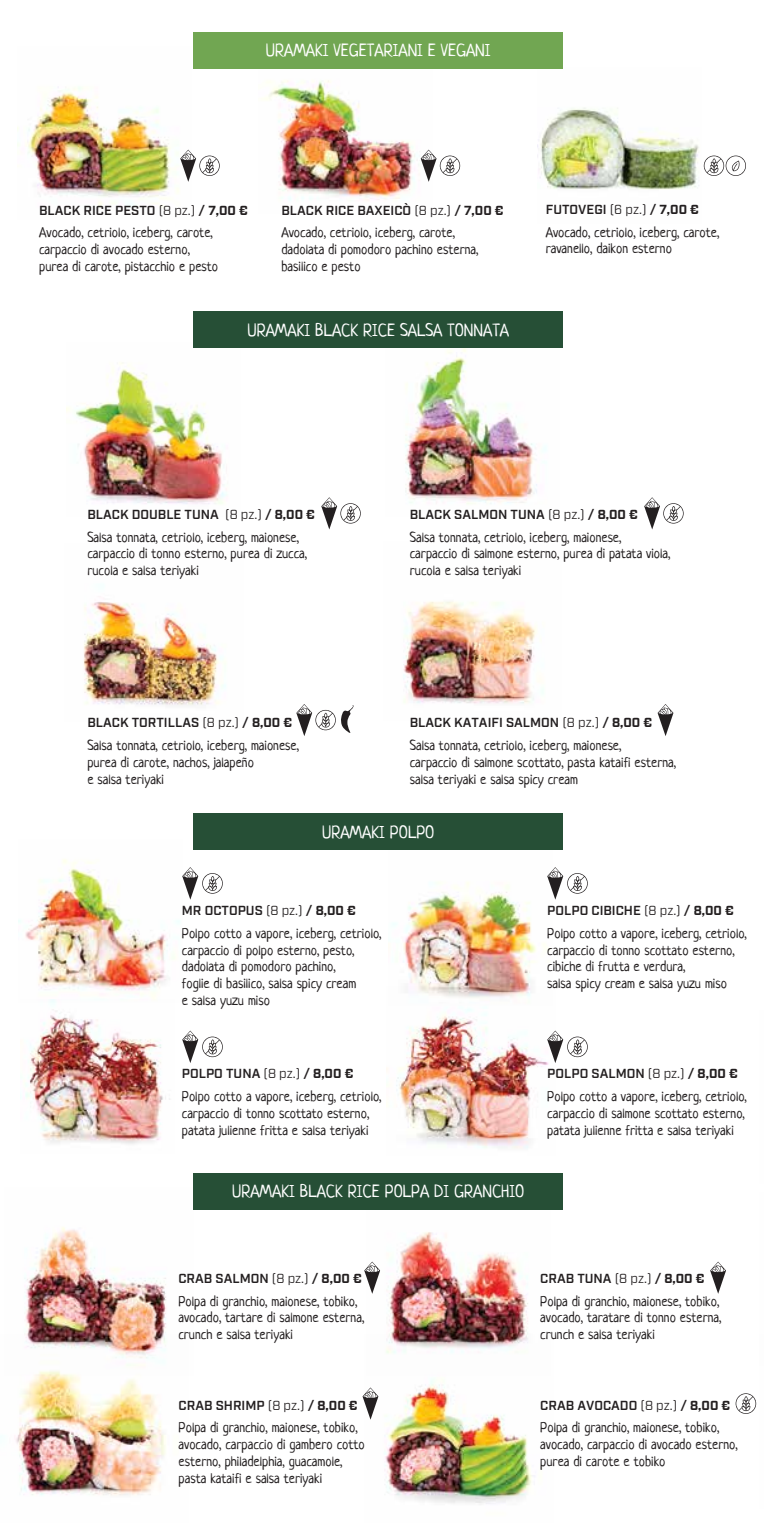
<style>
.page{position:relative;width:764px;height:1538px;background:#fff}
.page>*{position:absolute;margin:0;border:0;box-sizing:border-box;transform-origin:0 0}
.t1{font:17.5px "Neucha";color:#fff}
.t2{font:14px/16.8px "Neucha";color:#231f20}
.t3{font:600 13.12px "Industry";color:#231f20}
.s1{font-weight:400}
.s2{font-weight:700}
</style>
<div class="page">
<img style="left:537px;top:107px;width:162px;height:83px">
<img style="left:18px;top:859px;width:162px;height:140px">
<img style="left:264px;top:80px;width:165px;height:121px">
<img style="left:0;top:1376px;width:166px;height:120px">
<img style="left:378px;top:1380px;width:154px;height:124px">
<img style="left:24px;top:1227px;width:143px;height:149px">
<img style="left:367px;top:1209px;width:184px;height:145px">
<img style="left:392px;top:882px;width:153px;height:105px">
<img style="left:386px;top:987px;width:163px;height:162px">
<img style="left:25px;top:999px;width:145px;height:145px">
<img style="left:403px;top:601px;width:140px;height:103px">
<img style="left:83px;top:601px;width:143px;height:105px">
<img style="left:67px;top:342px;width:160px;height:162px">
<img style="left:405px;top:348px;width:141px;height:156px">
<img style="left:18px;top:87px;width:171px;height:120px">
<svg style="left:182px;top:867px;width:41px;height:33px"></svg>
<svg style="left:547px;top:867px;width:41px;height:33px"></svg>
<svg style="left:547px;top:1030px;width:41px;height:33px"></svg>
<svg style="left:182px;top:1030px;width:41px;height:33px"></svg>
<svg style="left:736px;top:1393px;width:20px;height:21px"></svg>
<svg style="left:321px;top:497px;width:40px;height:32px"></svg>
<svg style="left:644px;top:497px;width:40px;height:32px"></svg>
<svg style="left:658px;top:704px;width:15px;height:32px"></svg>
<svg style="left:710px;top:1261px;width:16px;height:33px"></svg>
<svg style="left:364px;top:1261px;width:16px;height:33px"></svg>
<svg style="left:421px;top:150px;width:39px;height:32px"></svg>
<svg style="left:704px;top:156px;width:42px;height:20px"></svg>
<svg style="left:180px;top:150px;width:40px;height:32px"></svg>
<div style="left:194px;top:32px;width:369px;height:37px;background:#71a652"></div>
<div style="left:194px;top:311px;width:369px;height:37px;background:#264f36"></div>
<div style="left:194px;top:813px;width:369px;height:37px;background:#264f36"></div>
<div style="left:194px;top:1173px;width:369px;height:36px;background:#264f36"></div>
<svg style="left:363px;top:1387px;width:15px;height:33px"></svg>
<svg style="left:296px;top:704px;width:58px;height:32px"></svg>
<p class="t1" style="left:266px;top:40px;width:226px">URAMAKI VEGETARIANI E VEGANI</p>
<p class="t3" style="left:39px;top:202px;width:210px">BLACK RICE PESTO <span class="s1">(8 pz.)</span> / <span class="s2">7,00 €</span></p>
<p class="t2" style="left:39px;top:224px;width:181px">Avocado, cetriolo, iceberg, carote, carpaccio di avocado esterno, purea di carote, pistacchio e pesto</p>
<p class="t3" style="left:281px;top:202px;width:224px">BLACK RICE BAXEICÒ <span class="s1">(8 pz.)</span> / <span class="s2">7,00 €</span></p>
<p class="t2" style="left:281px;top:224px;width:199px">Avocado, cetriolo, iceberg, carote, dadolata di pomodoro pachino esterna, basilico e pesto</p>
<p class="t1" style="left:247px;top:319px;width:263px">URAMAKI BLACK RICE SALSA TONNATA</p>
<p class="t3" style="left:546px;top:201px;width:155px">FUTOVEGI <span class="s1">(6 pz.)</span> / <span class="s2">7,00 €</span></p>
<p class="t2" style="left:546px;top:223px;width:175px">Avocado, cetriolo, iceberg, carote, ravanello, daikon esterno</p>
<p class="t3" style="left:87px;top:506px;width:229px">BLACK DOUBLE TUNA <span class="s1">(8 pz.)</span> / <span class="s2">8,00 €</span></p>
<p class="t2" style="left:87px;top:528px;width:221px">Salsa tonnata, cetriolo, iceberg, maionese, carpaccio di tonno esterno, purea di zucca, rucola e salsa teriyaki</p>
<p class="t3" style="left:410px;top:506px;width:230px">BLACK SALMON TUNA <span class="s1">(8 pz.)</span> / <span class="s2">8,00 €</span></p>
<p class="t2" style="left:410px;top:528px;width:262px">Salsa tonnata, cetriolo, iceberg, maionese, carpaccio di salmone esterno, purea di patata viola, rucola e salsa teriyaki</p>
<p class="t3" style="left:87px;top:715px;width:206px">BLACK TORTILLAS <span class="s1">(8 pz.)</span> / <span class="s2">8,00 €</span></p>
<p class="t2" style="left:87px;top:737px;width:213px">Salsa tonnata, cetriolo, iceberg, maionese, purea di carote, nachos, jalapeño<br>e salsa teriyaki</p>
<p class="t3" style="left:410px;top:715px;width:244px">BLACK KATAIFI SALMON <span class="s1">(8 pz.)</span> / <span class="s2">8,00 €</span></p>
<p class="t2" style="left:410px;top:737px;width:268px">Salsa tonnata, cetriolo, iceberg, maionese,<br>carpaccio di salmone scottato, pasta kataifi esterna, salsa teriyaki e salsa spicy cream</p>
<p class="t1" style="left:322px;top:821px;width:114px">URAMAKI POLPO</p>
<p class="t3" style="left:182px;top:903px;width:175px">MR OCTOPUS <span class="s1">(8 pz.)</span> / <span class="s2">8,00 €</span></p>
<p class="t2" style="left:182px;top:925px;width:201px">Polpo cotto a vapore, iceberg, cetriolo, carpaccio di polpo esterno, pesto, dadolata di pomodoro pachino,<br>foglie di basilico, salsa spicy cream<br>e salsa yuzu miso</p>
<p class="t3" style="left:182px;top:1066px;width:173px">POLPO TUNA <span class="s1">(8 pz.)</span> / <span class="s2">8,00 €</span></p>
<p class="t2" style="left:182px;top:1088px;width:201px">Polpo cotto a vapore, iceberg, cetriolo, carpaccio di tonno scottato esterno, patata julienne fritta e salsa teriyaki</p>
<p class="t1" style="left:232px;top:1180px;width:294px">URAMAKI BLACK RICE POLPA DI GRANCHIO</p>
<p class="t3" style="left:547px;top:903px;width:188px">POLPO CIBICHE <span class="s1">(8 pz.)</span> / <span class="s2">8,00 €</span></p>
<p class="t2" style="left:547px;top:925px;width:201px">Polpo cotto a vapore, iceberg, cetriolo, carpaccio di tonno scottato esterno, cibiche di frutta e verdura,<br>salsa spicy cream e salsa yuzu miso</p>
<p class="t3" style="left:547px;top:1066px;width:192px">POLPO SALMON <span class="s1">(8 pz.)</span> / <span class="s2">8,00 €</span></p>
<p class="t2" style="left:547px;top:1088px;width:201px">Polpo cotto a vapore, iceberg, cetriolo, carpaccio di salmone scottato esterno, patata julienne fritta e salsa teriyaki</p>
<p class="t3" style="left:178px;top:1270px;width:185px">CRAB SALMON <span class="s1">(8 pz.)</span> / <span class="s2">8,00 €</span></p>
<p class="t2" style="left:178px;top:1292px;width:187px">Polpa di granchio, maionese, tobiko, avocado, tartare di salmone esterna, crunch e salsa teriyaki</p>
<p class="t3" style="left:179px;top:1397px;width:181px">CRAB SHRIMP <span class="s1">(8 pz.)</span> / <span class="s2">8,00 €</span></p>
<p class="t2" style="left:179px;top:1419px;width:188px">Polpa di granchio, maionese, tobiko, avocado, carpaccio di gambero cotto esterno, philadelphia, guacamole, pasta kataifi e salsa teriyaki</p>
<p class="t3" style="left:540px;top:1270px;width:166px">CRAB TUNA <span class="s1">(8 pz.)</span> / <span class="s2">8,00 €</span></p>
<p class="t2" style="left:540px;top:1292px;width:183px">Polpa di granchio, maionese, tobiko, avocado, taratare di tonno esterna, crunch e salsa teriyaki</p>
<p class="t3" style="left:540px;top:1397px;width:192px">CRAB AVOCADO <span class="s1">(8 pz.)</span> / <span class="s2">8,00 €</span></p>
<p class="t2" style="left:540px;top:1419px;width:199px">Polpa di granchio, maionese, tobiko, avocado, carpaccio di avocado esterno, purea di carote e tobiko</p>
</div>
